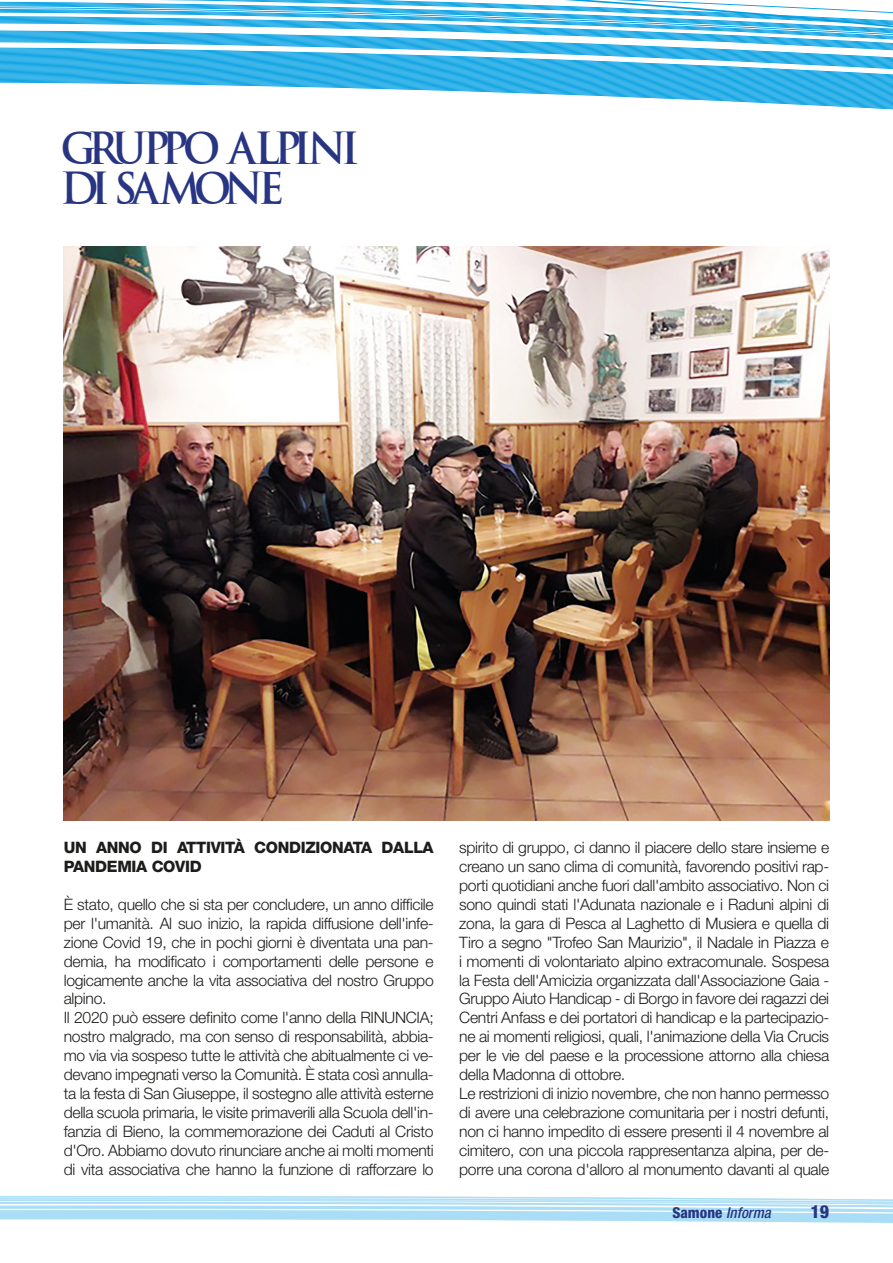
<style>
.page{position:relative;width:893px;height:1263px;background:#fff}
.page>*{position:absolute;margin:0;border:0;box-sizing:border-box;transform-origin:0 0}
.t1{font:33px/39.6px "An Unfortunate Event De Warped";letter-spacing:-.04em;color:#283583}
.t2{font:800 condensed 18px "Helvetica Neue LT Std";color:#283583}
.t3{font:300 15.75px/18.9px "Helvetica Neue LT Std";letter-spacing:-.02em;color:#1d1d1b}
.t4{font:800 15.75px/18.9px "Helvetica Neue LT Std";letter-spacing:-.02em;color:#1d1d1b}
.t5{font:italic 500 condensed 15px "Helvetica Neue LT Std";color:#283583}
.s1{font-weight:800;font-style:normal}
</style>
<div class="page">
<svg style="left:0;top:1196px;width:893px;height:27px"></svg>
<svg style="left:0;top:0;width:893px;height:110px"></svg>
<img style="left:64px;top:247px;width:765px;height:574px">
<h1 class="t1" style="left:64px;top:133px;width:295px">GRUPPO ALPINI<br>DI SAMONE</h1>
<p class="t4" style="left:64px;top:838px;width:371px">UN ANNO DI ATTIVITÀ CONDIZIONATA DALLA<br>PANDEMIA COVID</p>
<p class="t3" style="left:64px;top:894px;width:371px">È stato, quello che si sta per concludere, un anno difficile per l'umanità. Al suo inizio, la rapida diffusione dell'infe&shy;zione Covid 19, che in pochi giorni è diventata una pan&shy;demia, ha modificato i comportamenti delle persone e logicamente anche la vita associativa del nostro Gruppo alpino.<br>Il 2020 può essere definito come l'anno della RINUNCIA; nostro malgrado, ma con senso di responsabilità, abbia&shy;mo via via sospeso tutte le attività che abitualmente ci ve&shy;devano impegnati verso la Comunità. È stata così annulla&shy;ta la festa di San Giuseppe, il sostegno alle attività esterne della scuola primaria, le visite primaverili alla Scuola dell'in&shy;fanzia di Bieno, la commemorazione dei Caduti al Cristo d'Oro. Abbiamo dovuto rinunciare anche ai molti momenti di vita associativa che hanno la funzione di rafforzare lo</p>
<p class="t3" style="left:459px;top:838px;width:371px">spirito di gruppo, ci danno il piacere dello stare insieme e creano un sano clima di comunità, favorendo positivi rap&shy;porti quotidiani anche fuori dall'ambito associativo. Non ci sono quindi stati l'Adunata nazionale e i Raduni alpini di zona, la gara di Pesca al Laghetto di Musiera e quella di Tiro a segno "Trofeo San Maurizio", il Nadale in Piazza e i momenti di volontariato alpino extracomunale. Sospesa la Festa dell'Amicizia organizzata dall'Associazione Gaia - Gruppo Aiuto Handicap - di Borgo in favore dei ragazzi dei Centri Anfass e dei portatori di handicap e la partecipazio&shy;ne ai momenti religiosi, quali, l'animazione della Via Crucis per le vie del paese e la processione attorno alla chiesa della Madonna di ottobre.<br>Le restrizioni di inizio novembre, che non hanno permesso di avere una celebrazione comunitaria per i nostri defunti, non ci hanno impedito di essere presenti il 4 novembre al cimitero, con una piccola rappresentanza alpina, per de&shy;porre una corona d'alloro al monumento davanti al quale</p>
<p class="t5" style="left:672px;top:1204px;width:100px"><span class="s1">Samone</span> Informa</p>
<p class="t2" style="left:810px;top:1201px;width:20px">19</p>
</div>
